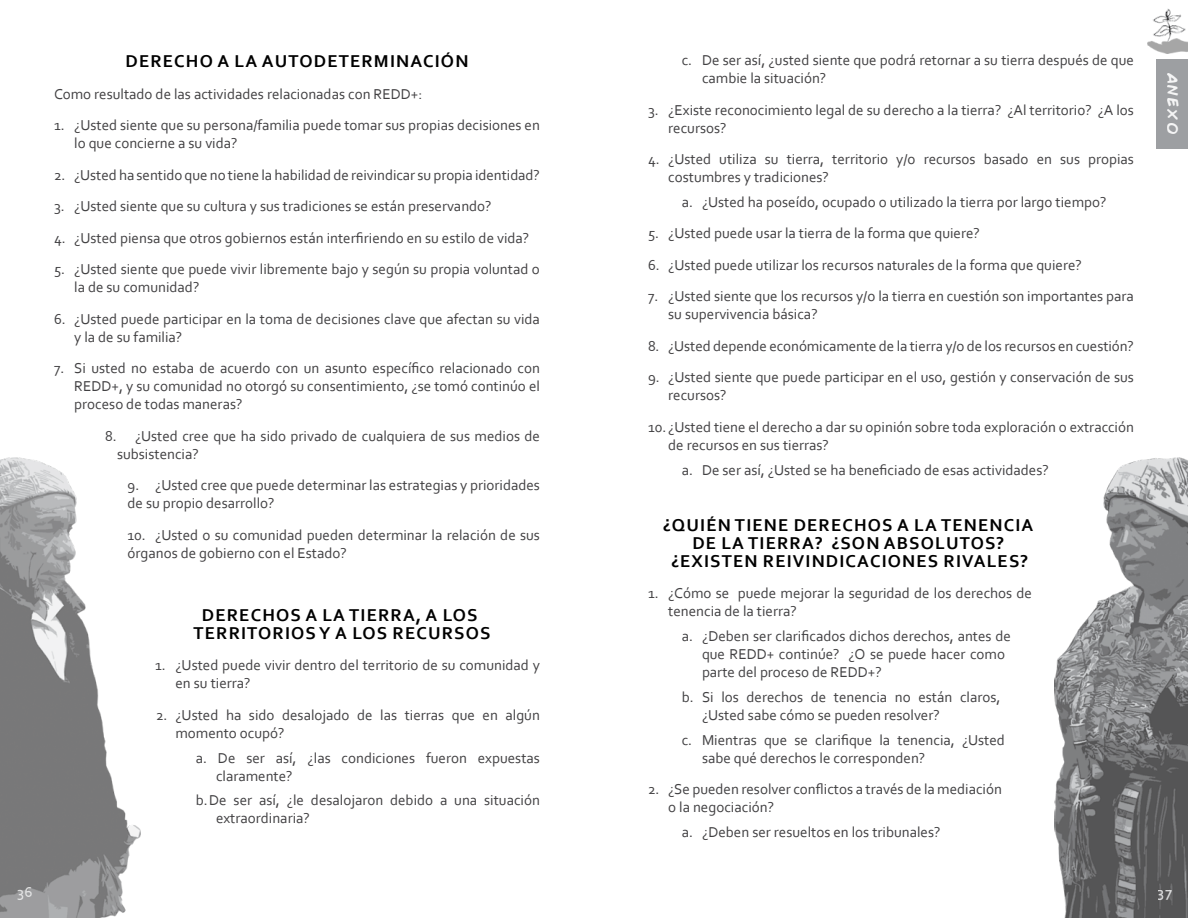
<style>
.page{position:relative;width:1188px;height:918px;background:#fff}
.page>*{position:absolute;margin:0;border:0;box-sizing:border-box;transform-origin:0 0}
.t1{font:700 18px/18px "Corbel";letter-spacing:.065em;color:#000}
.t2{font:15px/18px "Corbel";color:#414042}
.t3{font:15px "Comic";letter-spacing:.1em;color:#fff}
.t4{font:700 15px "Corbel";color:#fff}
</style>
<div class="page">
<img style="left:1147px;top:41px;width:41px;height:12px">
<img style="left:0;top:457px;width:140px;height:461px">
<img style="left:1054px;top:457px;width:134px;height:461px">
<img style="left:1153px;top:9px;width:32px;height:32px">
<div style="left:1157px;top:59px;width:31px;height:89px;background:#9d9fa2"></div>
<p class="t1" style="left:126px;top:52px;width:344px">DERECHO A LA AUTODETERMINACIÓN</p>
<p class="t2" style="left:54px;top:85px;width:370px">Como resultado de las actividades relacionadas con REDD+:</p>
<p class="t2" style="left:74px;top:116px;width:467px;text-indent:-20px">1. ¿Usted siente que su persona/familia puede tomar sus propias decisiones en lo que concierne a su vida?</p>
<p class="t2" style="left:54px;top:166px;width:487px">2. ¿Usted ha sentido que no tiene la habilidad de reivindicar su propia identidad?</p>
<p class="t2" style="left:54px;top:197px;width:439px">3. ¿Usted siente que su cultura y sus tradiciones se están preservando?</p>
<p class="t2" style="left:54px;top:229px;width:477px">4. ¿Usted piensa que otros gobiernos están interfiriendo en su estilo de vida?</p>
<p class="t2" style="left:74px;top:260px;width:467px;text-indent:-20px">5. ¿Usted siente que puede vivir libremente bajo y según su propia voluntad o la de su comunidad?</p>
<p class="t2" style="left:74px;top:310px;width:467px;text-indent:-20px">6. ¿Usted puede participar en la toma de decisiones clave que afectan su vida y la de su familia?</p>
<p class="t2" style="left:74px;top:359px;width:467px;text-align:justify;text-indent:-20px">7. Si usted no estaba de acuerdo con un asunto específico relacionado con REDD+, y su comunidad no otorgó su consentimiento, ¿se tomó continúo el proceso de todas maneras?</p>
<p class="t2" style="left:117px;top:427px;width:425px;text-indent:-12px">8. ¿Usted cree que ha sido privado de cualquiera de sus medios de subsistencia?</p>
<p class="t2" style="left:128px;top:476px;width:414px">9. ¿Usted cree que puede determinar las estrategias y prioridades de su propio desarrollo?</p>
<p class="t2" style="left:128px;top:526px;width:414px">10. ¿Usted o su comunidad pueden determinar la relación de sus órganos de gobierno con el Estado?</p>
<p class="t1" style="left:193px;top:605px;width:299px;text-indent:222px">, A LOS<br>TERRITORIOS Y A LOS RECURSOS</p>
<p class="t2" style="left:176px;top:656px;width:366px;text-indent:-20px">1. ¿Usted puede vivir dentro del territorio de su comunidad y en su tierra?</p>
<p class="t2" style="left:176px;top:706px;width:366px;text-indent:-20px">2. ¿Usted ha sido desalojado de las tierras que en algún momento ocupó?</p>
<p class="t2" style="left:216px;top:748px;width:325px;text-indent:-20px">a. De ser así, ¿las condiciones fueron expuestas claramente?</p>
<p class="t2" style="left:216px;top:791px;width:325px;text-indent:-20px">b.De ser así, ¿le desalojaron debido a una situación extraordinaria?</p>
<p class="t1" style="left:202px;top:605px;width:189px">DERECHOS A LA TIERRA</p>
<p class="t2" style="left:702px;top:51px;width:434px;text-indent:-20px">c. De ser así, ¿usted siente que podrá retornar a su tierra después de que cambie la situación?</p>
<p class="t2" style="left:668px;top:100px;width:467px;text-indent:-20px">3. ¿Existe reconocimiento legal de su derecho a la tierra? ¿Al territorio? ¿A los recursos?</p>
<p class="t2" style="left:668px;top:150px;width:467px;text-indent:-20px">4. ¿Usted utiliza su tierra, territorio y/o recursos basado en sus propias costumbres y tradiciones?</p>
<p class="t2" style="left:682px;top:193px;width:426px">a. ¿Usted ha poseído, ocupado o utilizado la tierra por largo tiempo?</p>
<p class="t2" style="left:648px;top:224px;width:333px">5. ¿Usted puede usar la tierra de la forma que quiere?</p>
<p class="t2" style="left:648px;top:256px;width:435px">6. ¿Usted puede utilizar los recursos naturales de la forma que quiere?</p>
<p class="t2" style="left:668px;top:287px;width:467px;text-indent:-20px">7. ¿Usted siente que los recursos y/o la tierra en cuestión son importantes para su supervivencia básica?</p>
<p class="t2" style="left:648px;top:337px;width:488px">8. ¿Usted depende económicamente de la tierra y/o de los recursos en cuestión?</p>
<p class="t2" style="left:668px;top:368px;width:467px;text-indent:-20px">9. ¿Usted siente que puede participar en el uso, gestión y conservación de sus recursos?</p>
<p class="t2" style="left:668px;top:418px;width:467px;text-indent:-20px">10. ¿Usted tiene el derecho a dar su opinión sobre toda exploración o extracción de recursos en sus tierras?</p>
<p class="t2" style="left:682px;top:460px;width:369px">a. De ser así, ¿Usted se ha beneficiado de esas actividades?</p>
<p class="t1" style="left:663px;top:515px;width:372px;text-align:center">¿QUIÉN TIENE DERECHOS A LA TENENCIA<br>DE LA TIERRA? ¿SON ABSOLUTOS? ¿EXISTEN REIVINDICACIONES RIVALES?</p>
<p class="t2" style="left:668px;top:584px;width:365px;text-indent:-20px">1. ¿Cómo se puede mejorar la seguridad de los derechos de tenencia de la tierra?</p>
<p class="t2" style="left:702px;top:627px;width:310px;text-indent:-20px">a. ¿Deben ser clarificados dichos derechos, antes de que REDD+ continúe? ¿O se puede hacer como parte del proceso de REDD+?</p>
<p class="t2" style="left:702px;top:688px;width:300px;text-indent:-20px">b. Si los derechos de tenencia no están claros, ¿Usted sabe cómo se pueden resolver?</p>
<p class="t2" style="left:702px;top:730px;width:305px;text-indent:-20px">c. Mientras que se clarifique la tenencia, ¿Usted sabe qué derechos le corresponden?</p>
<p class="t2" style="left:668px;top:780px;width:335px;text-indent:-20px">2. ¿Se pueden resolver conflictos a través de la mediación o la negociación?</p>
<p class="t2" style="left:682px;top:823px;width:260px">a. ¿Deben ser resueltos en los tribunales?</p>
<p class="t3" style="left:1183px;top:73px;width:63px;rotate:90deg">anexo</p>
<p class="t4" style="left:17px;top:883px;width:17px">36</p>
<p class="t4" style="left:1158px;top:883px;width:16px">37</p>
</div>
